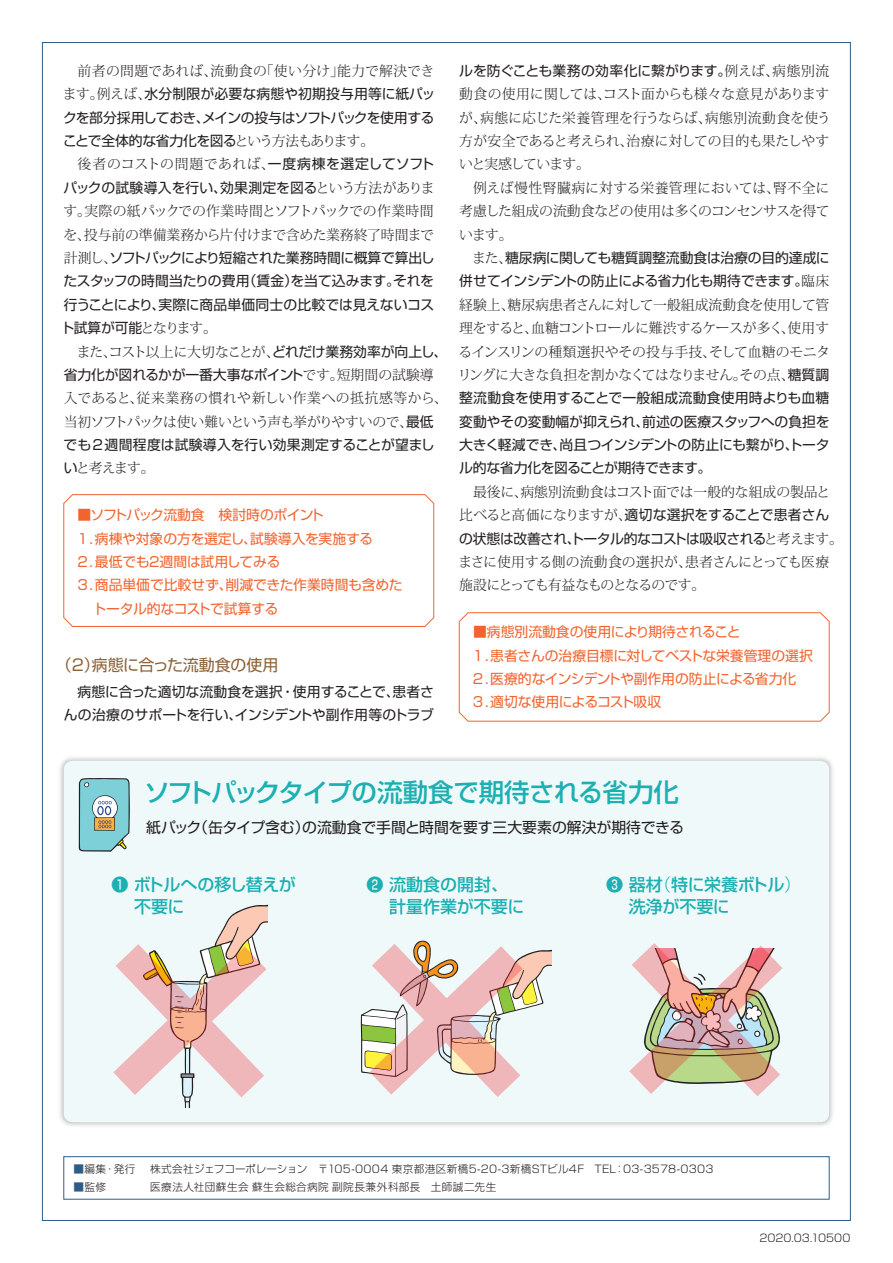
<style>
.page{position:relative;width:893px;height:1263px;background:#fff}
.page>*{position:absolute;margin:0;border:0;box-sizing:border-box;transform-origin:0 0}
.t1{font:500 25.5px "Shin Go Pr 6 N";letter-spacing:-.035em;color:#1db0b2}
.t2{font:500 16.95px/22.4px "Shin Go Pr 6 N";letter-spacing:-.01em;color:#1db0b2}
.t3{font:500 16.95px/22.4px "Shin Go Pr 6 N";letter-spacing:-.03em;color:#1db0b2}
.t4{font:15.9px "Shin Go Pr 6 N";color:#8c6238}
.t5{font:14.85px "Shin Go Pr 6 N";letter-spacing:-.01em;color:#231f20}
.t6{font:13.8px/23.4px "Shin Go Pr 6 N";letter-spacing:-.015em;color:#231f20;text-align:justify}
.t7{font:300 13.8px/23.4px "Koz Min Pr 6 N";letter-spacing:-.01em;color:#231f20}
.t8{font:13.8px/23.4px "Shin Go Pr 6 N";letter-spacing:-.01em;color:#f2642f}
.t9{font:13.8px/23.4px "Shin Go Pr 6 N";letter-spacing:-.035em;color:#231f20}
.t10{font:300 13.8px/23.4px "Koz Min Pr 6 N";letter-spacing:-.045em;color:#231f20}
.t11{font:300 13.8px "Koz Min Pr 6 N";letter-spacing:-.065em;color:#231f20}
.t12{font:300 13.8px "Koz Min Pr 6 N";letter-spacing:.025em;color:#231f20}
.t13{font:13.8px "Shin Go Pr 6 N";letter-spacing:.01em;color:#231f20}
.t14{font:300 13.8px "Koz Min Pr 6 N";letter-spacing:.035em;color:#231f20}
.t15{font:13.8px "Shin Go Pr 6 N";letter-spacing:.015em;color:#231f20}
.t16{font:300 10.65px "Shin Go Pr 6 N";letter-spacing:.025em;color:#231f20}
.t17{font:300 10.65px "Shin Go Pr 6 N";color:#231f20}
.s1{font-family:"Koz Min Pr 6 N";font-weight:300}
.s2{font-family:"Shin Go Pr 6 N";font-weight:400}
.s3{font-weight:300}
.s4{color:#2e5c88}
</style>
<div class="page">
<svg style="left:459px;top:612px;width:371px;height:110px"></svg>
<svg style="left:63px;top:494px;width:371px;height:133px"></svg>
<div style="left:64px;top:1156px;width:765px;height:43px;border:1px solid #2e5c88"></div>
<img style="left:60px;top:757px;width:773px;height:369px">
<div style="left:64px;top:761px;width:765px;height:361px;background:#f0f9f9;border-radius:9px"></div>
<svg style="left:113px;top:904px;width:154px;height:203px"></svg>
<svg style="left:361px;top:940px;width:190px;height:157px"></svg>
<svg style="left:629px;top:943px;width:153px;height:153px"></svg>
<svg style="left:79px;top:778px;width:51px;height:74px"></svg>
<p class="t12" style="left:64px;top:63px;width:372px">　前者の問題であれば、流動食の「使い分け」能力で解決でき</p>
<p class="t6" style="left:63px;top:81px;width:374px"><span class="s1">ます。例えば、</span>水分制限が必要な病態や初期投与用等に紙パックを部分採用しておき、メインの投与はソフトパックを使用することで全体的な省力化を図る<span class="s1">という方法もあります。</span></p>
<p class="t14" style="left:64px;top:157px;width:372px">　後者のコストの問題であれば、<span class="s2">一度病棟を選定してソフト</span></p>
<p class="t13" style="left:64px;top:176px;width:372px">パックの試験導入を行い、効果測定を図る<span class="s1">という方法がありま</span></p>
<p class="t7" style="left:63px;top:200px;width:372px">す。実際の紙パックでの作業時間とソフトパックでの作業時間を、投与前の準備業務から片付けまで含めた業務終了時間まで</p>
<p class="t6" style="left:61px;top:245px;width:375px"><span class="s1">計測し、</span>ソフトパックにより短縮された業務時間に概算で算出したスタッフの時間当たりの費用（賃金）を当て込みます。それを行うことにより、実際に商品単価同士の比較では見えないコスト試算が可能<span class="s1">となります。</span></p>
<p class="t11" style="left:64px;top:344px;width:385px">　また、コスト以上に大切なことが、<span class="s2">どれだけ業務効率が向上し、</span></p>
<p class="t6" style="left:64px;top:362px;width:371px">省力化が図れるかが一番大事なポイント<span class="s1">です。短期間の試験導</span></p>
<p class="t7" style="left:64px;top:387px;width:385px">入であると、従来業務の慣れや新しい作業への抵抗感等から、当初ソフトパックは使い難いという声も挙がりやすいので、<span class="s2">最低</span></p>
<p class="t15" style="left:64px;top:433px;width:373px">でも2週間程度は試験導入を行い効果測定することが望まし</p>
<p class="t7" style="left:64px;top:457px;width:92px"><span class="s2">い</span>と考えます。</p>
<p class="t8" style="left:64px;top:502px;width:340px">　■ソフトパック流動食　検討時のポイント<br>　１.病棟や対象の方を選定し、試験導入を実施する<br>　２.最低でも２週間は試用してみる<br>　３.商品単価で比較せず、削減できた作業時間も含めた　　トータル的なコストで試算する</p>
<p class="t4" style="left:56px;top:652px;width:224px">（2）病態に合った流動食の使用</p>
<p class="t6" style="left:64px;top:679px;width:372px;text-align:right">病態に合った適切な流動食を選択・使用することで、患者さんの治療のサポートを行い、インシデントや副作用等のトラブ</p>
<p class="t6" style="left:459px;top:58px;width:371px">ルを防ぐことも業務の効率化に繋がります。<span class="s1">例えば、病態別流</span></p>
<p class="t7" style="left:459px;top:83px;width:373px">動食の使用に関しては、コスト面からも様々な意見がありますが、病態に応じた栄養管理を行うならば、病態別流動食を使う方が安全であると考えられ、治療に対しての目的も果たしやすいと実感しています。<br>　例えば慢性腎臓病に対する栄養管理においては、腎不全に考慮した組成の流動食などの使用は多くのコンセンサスを得ています。</p>
<p class="t6" style="left:459px;top:245px;width:372px"><span class="s1">　また、</span>糖尿病に関しても糖質調整流動食は治療の目的達成に併せてインシデントの防止による省力化も期待できます。<span class="s1">臨床</span></p>
<p class="t7" style="left:458px;top:293px;width:374px;text-align:justify">経験上、糖尿病患者さんに対して一般組成流動食を使用して管理をすると、血糖コントロールに難渋するケースが多く、使用するインスリンの種類選択やその投与手技、そして血糖のモニタリングに大きな負担を割かなくてはなりません。その点、<span class="s2">糖質調</span></p>
<p class="t6" style="left:459px;top:385px;width:372px">整流動食を使用することで一般組成流動食使用時よりも血糖変動やその変動幅が抑えられ、前述の医療スタッフへの負担を大きく軽減でき、尚且つインシデントの防止にも繋がり、トータル的な省力化を図ることが期待できます。</p>
<p class="t7" style="left:473px;top:480px;width:359px">最後に、病態別流動食はコスト面では一般的な組成の製品と</p>
<p class="t9" style="left:459px;top:502px;width:385px"><span class="s1">比べると高価になりますが、</span>適切な選択をすることで患者さんの状態は改善され、トータル的なコストは吸収される<span class="s1">と考えます。</span></p>
<p class="t10" style="left:458px;top:550px;width:372px">まさに使用する側の流動食の選択が、患者さんにとっても医療施設にとっても有益なものとなるのです。</p>
<p class="t8" style="left:459px;top:619px;width:355px">　■病態別流動食の使用により期待されること<br>　１.患者さんの治療目標に対してベストな栄養管理の選択　２.医療的なインシデントや副作用の防止による省力化　３. 適切な使用によるコスト吸収</p>
<h1 class="t1" style="left:144px;top:771px;width:536px">ソフトパックタイプの流動食で期待される省力化</h1>
<p class="t5" style="left:146px;top:815px;width:539px">紙パック（缶タイプ含む）の流動食で手間と時間を要す三大要素の解決が期待できる</p>
<p class="t3" style="left:134px;top:872px;width:163px;text-indent:-23px">❶ ボトルへの移し替えが不要に</p>
<p class="t2" style="left:389px;top:872px;width:137px;text-indent:-23px">❷ 流動食の開封、計量作業が不要に</p>
<p class="t2" style="left:629px;top:872px;width:174px;text-indent:-23px">❸ 器材<span class="s3">（</span>特に栄養ボトル<span class="s3">）</span>洗浄が不要に</p>
<p class="t16" style="left:73px;top:1160px;width:63px"><span class="s4">■</span>編集・発行</p>
<p class="t16" style="left:150px;top:1160px;width:565px">株式会社ジェフコーポレーション　〒105-0004 東京都港区新橋5-20-3新橋STビル4F　TEL：03-3578-0303</p>
<p class="t16" style="left:73px;top:1178px;width:34px"><span class="s4">■</span>監修</p>
<p class="t16" style="left:150px;top:1178px;width:348px">医療法人社団蘇生会 蘇生会総合病院 副院長兼外科部長　土師誠二先生</p>
<p class="t17" style="left:759px;top:1229px;width:93px">2020.03.10500</p>
</div>
